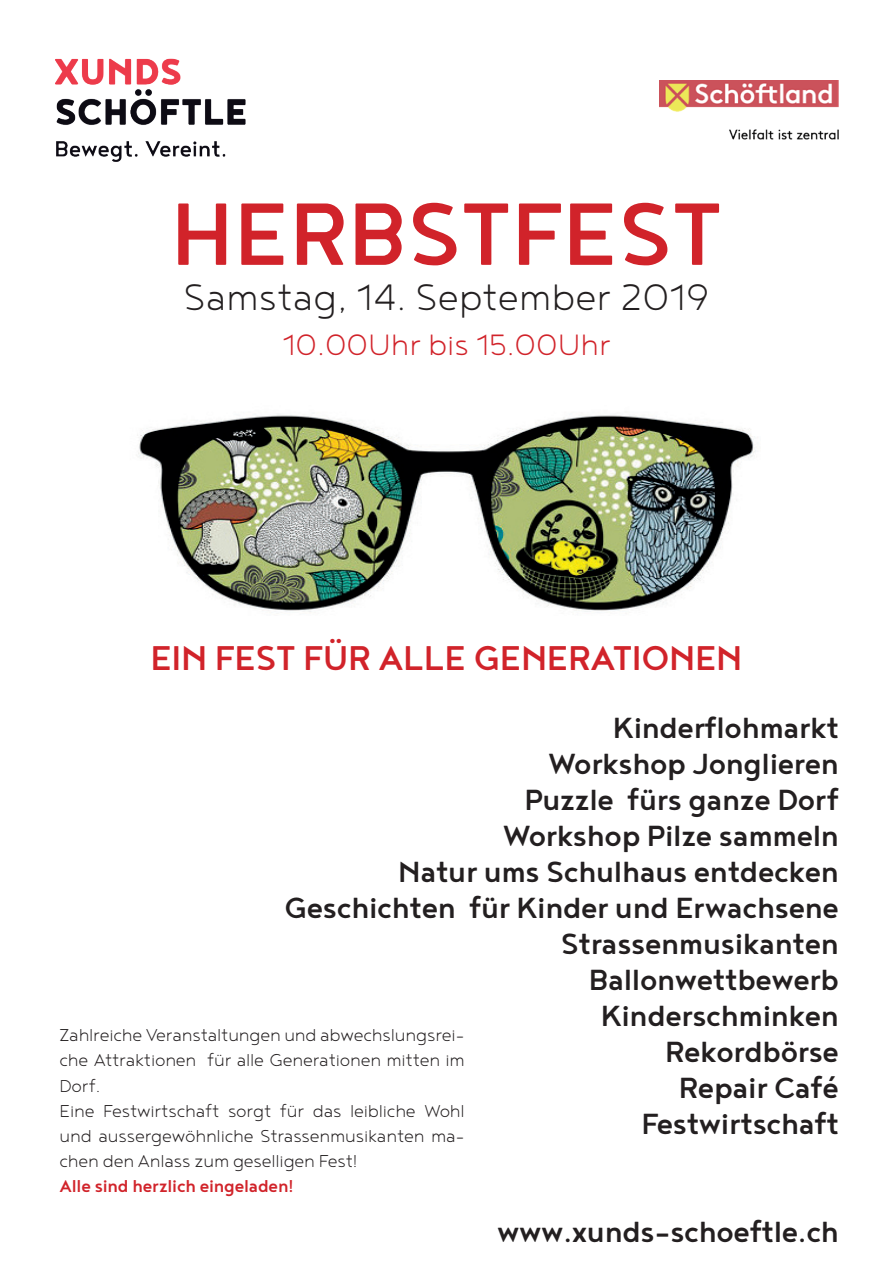
<style>
.page{position:relative;width:893px;height:1263px;background:#fff}
.page>*{position:absolute;margin:0;border:0;box-sizing:border-box;transform-origin:0 0}
.t1{font:108px "Noyh";color:#d1232a}
.t2{font:200 45px "Noyh";color:#231f20}
.t3{font:42px "Noyh";letter-spacing:-.01em;color:#d1232a}
.t4{font:200 36px "Noyh";color:#d1232a}
.t5{font:35.7px/36px "Noyh";letter-spacing:-.01em;color:#231f20;text-align:right}
.t6{font:200 21px/25.2px "Noyh";letter-spacing:-.01em;color:#231f20}
.t7{font:21px "Noyh";letter-spacing:-.01em;color:#d1232a}
</style>
<div class="page">
<img style="left:55px;top:58px;width:191px;height:104px">
<img style="left:659px;top:80px;width:180px;height:60px">
<img style="left:137px;top:414px;width:619px;height:198px">
<h1 class="t1" style="left:171px;top:173px;width:553px">HERBSTFEST</h1>
<p class="t2" style="left:183px;top:272px;width:528px">Samstag, 14. September 2019</p>
<p class="t4" style="left:282px;top:325px;width:329px">10.00Uhr bis 15.00Uhr</p>
<p class="t3" style="left:150px;top:634px;width:594px">EIN FEST FÜR ALLE GENERATIONEN</p>
<p class="t5" style="left:285px;top:709px;width:556px">Kinderflohmarkt<br>Workshop Jonglieren<br>Puzzle fürs ganze Dorf<br>Workshop Pilze sammeln<br>Natur ums Schulhaus entdecken<br>Geschichten für Kinder und Erwachsene<br>Strassenmusikanten<br>Ballonwettbewerb<br>Kinderschminken<br>Rekordbörse<br>Repair Café<br>Festwirtschaft</p>
<p class="t6" style="left:60px;top:1022px;width:407px">Zahlreiche Veranstaltungen und abwechslungsrei&shy;che Attraktionen für alle Generationen mitten im Dorf.<br>Eine Festwirtschaft sorgt für das leibliche Wohl und aussergewöhnliche Strassenmusikanten ma&shy;chen den Anlass zum geselligen Fest!</p>
<p class="t7" style="left:60px;top:1174px;width:235px">Alle sind herzlich eingeladen!</p>
<p class="t5" style="left:497px;top:1213px;width:343px">www.xunds-schoeftle.ch</p>
</div>
